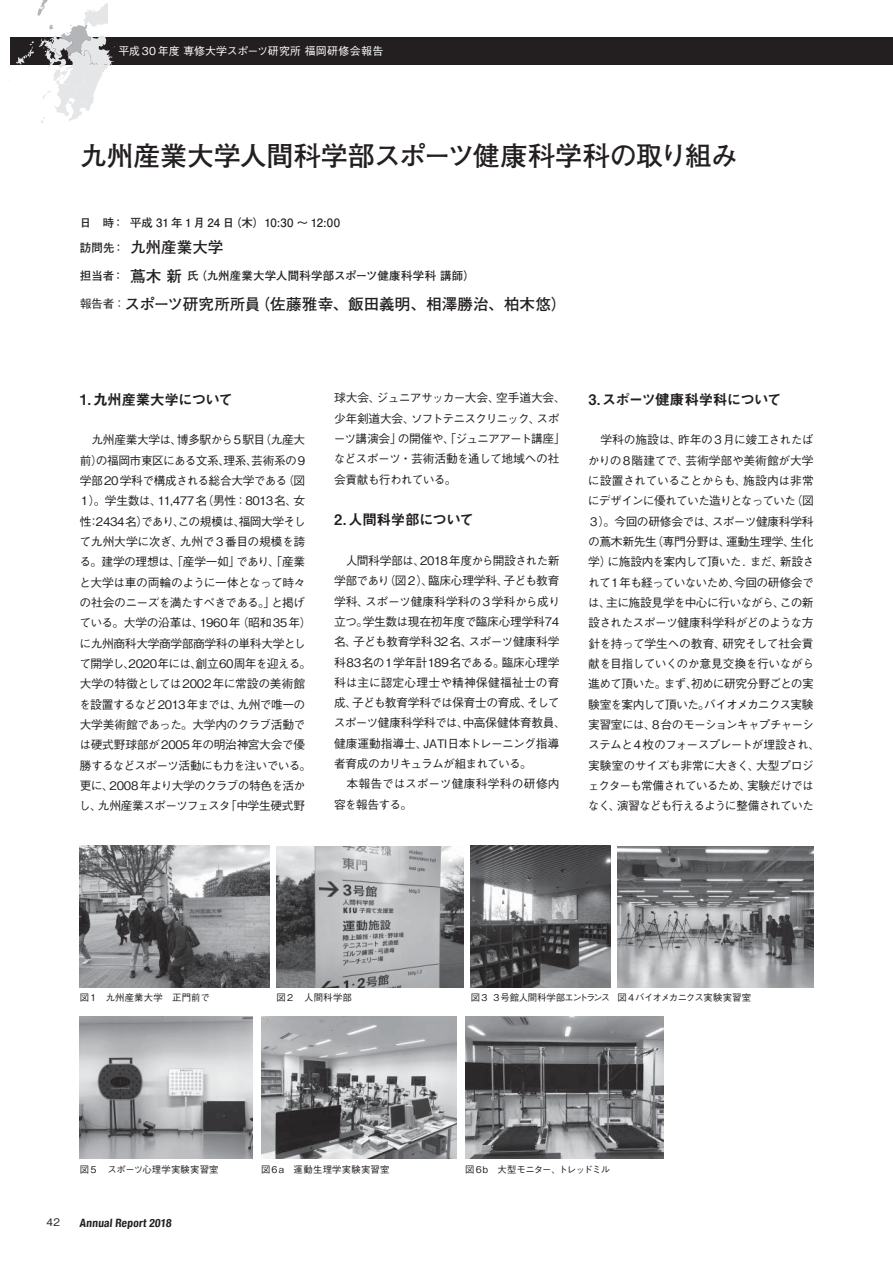
<style>
.page{position:relative;width:893px;height:1263px;background:#fff}
.page>*{position:absolute;margin:0;border:0;box-sizing:border-box;transform-origin:0 0}
.t1{font:27.15px "Futo Go B101 Pro Bold 90 msp RKSJ H";letter-spacing:-.015em;color:#231f20}
.t2{font:15.6px "Futo Go B101 Pro Bold 90 msp RKSJ H";color:#231f20}
.t3{font:14.55px "Midashi Go Pro MB31 90 msp RKSJ H";letter-spacing:-.045em;color:#231f20}
.t4{font:11.7px/20.2px "Gothic BBB Pro Medium 90 msp RKSJ H";letter-spacing:-.045em;color:#231f20}
.t5{font:11.4px "Futo Go B101 Pro Bold 90 msp RKSJ H";letter-spacing:.015em;color:#231f20}
.t6{font:700 condensed 11.4px "Helvetica Neue";color:#231f20}
.t7{font:10.95px "Gothic BBB Pro Medium 90 msp RKSJ H";letter-spacing:.01em;color:#fff}
.t8{font:10.35px "Gothic BBB Pro Medium 90 msp RKSJ H";color:#231f20}
.t9{font:9.45px "Gothic BBB Pro Medium 90 msp RKSJ H";letter-spacing:.02em;color:#231f20}
.t10{font:9.45px "Gothic BBB Pro Medium 90 msp RKSJ H";letter-spacing:-.04em;color:#231f20}
.t11{font:9.45px "Gothic BBB Pro Medium 90 msp RKSJ H";letter-spacing:-.07em;color:#231f20}
.t12{font:9.45px "Gothic BBB Pro Medium 90 msp RKSJ H";letter-spacing:.005em;color:#231f20}
.t13{font:9.45px "Gothic BBB Pro Medium 90 msp RKSJ H";letter-spacing:-.06em;color:#231f20}
.t14{font:9.45px "Gothic BBB Pro Medium 90 msp RKSJ H";letter-spacing:-.015em;color:#231f20}
.s1{font-size:11.4px}
.s2{font-size:15.6px}
.s3{font-family:"Gothic BBB Pro Medium 90 msp RKSJ H";font-size:11.7px}
</style>
<div class="page">
<div style="left:10px;top:38px;width:883px;height:27px;background:#231f20"></div>
<svg style="left:16px;top:0;width:99px;height:123px"></svg>
<div style="left:108px;top:0;width:16px;height:29px;background:#fff"></div>
<img style="left:618px;top:846px;width:195px;height:142px">
<img style="left:471px;top:846px;width:139px;height:142px">
<img style="left:80px;top:1017px;width:173px;height:142px">
<img style="left:261px;top:1017px;width:196px;height:142px">
<img style="left:465px;top:1017px;width:198px;height:142px">
<img style="left:276px;top:846px;width:188px;height:142px">
<img style="left:80px;top:846px;width:189px;height:141px">
<p class="t7" style="left:118px;top:47px;width:266px">平成30年度 専修大学スポーツ研究所 福岡研修会報告</p>
<h1 class="t1" style="left:80px;top:145px;width:660px">九州産業大学人間科学部スポーツ健康科学科の取り組み</h1>
<p class="t5" style="left:80px;top:218px;width:262px">日　時： 平成 31 年 1 月 24 日（木）10:30 ～ 12:00</p>
<h2 class="t2" style="left:80px;top:242px;width:145px"><span class="s1">訪問先：</span> 九州産業大学</h2>
<p class="t5" style="left:80px;top:271px;width:396px">担当者： <span class="s2">蔦木 新</span> 氏（九州産業大学人間科学部スポーツ健康科学科 講師）</p>
<h2 class="t2" style="left:80px;top:298px;width:488px"><span class="s3">報告者：</span>スポーツ研究所所員（佐藤雅幸、飯田義明、相澤勝治、柏木悠）</h2>
<p class="t3" style="left:80px;top:394px;width:155px">1.九州産業大学について</p>
<p class="t4" style="left:79px;top:432px;width:234px">　九州産業大学は、博多駅から５駅目（九産大前）の福岡市東区にある文系、理系、芸術系の9学部20学科で構成される総合大学である（図<br>１）。学生数は、11,477名（男性：8013名、女性：2434名）であり、この規模は、福岡大学そして九州大学に次ぎ、九州で３番目の規模を誇る。建学の理想は、「産学一如」であり、「産業と大学は車の両輪のように一体となって時々の社会のニーズを満たすべきである。」と掲げている。大学の沿革は、1960年（昭和35年）に九州商科大学商学部商学科の単科大学として開学し、2020年には、創立60周年を迎える。大学の特徴としては2002年に常設の美術館を設置するなど2013年までは、九州で唯一の大学美術館であった。大学内のクラブ活動では硬式野球部が2005年の明治神宮大会で優勝するなどスポーツ活動にも力を注いでいる。更に、2008年より大学のクラブの特色を活かし、九州産業スポーツフェスタ「中学生硬式野</p>
<p class="t4" style="left:334px;top:390px;width:234px">球大会、ジュニアサッカー大会、空手道大会、少年剣道大会、ソフトテニスクリニック、スポーツ講演会」の開催や、「ジュニアアート講座」などスポーツ・芸術活動を通して地域への社会貢献も行われている。</p>
<p class="t3" style="left:334px;top:514px;width:141px">2.人間科学部について</p>
<p class="t4" style="left:334px;top:552px;width:234px">　人間科学部は、2018年度から開設された新学部であり（図２）、臨床心理学科、子ども教育学科、スポーツ健康科学科の３学科から成り立つ。学生数は現在初年度で臨床心理学科74名、子ども教育学科32名、スポーツ健康科学科83名の１学年計189名である。臨床心理学科は主に認定心理士や精神保健福祉士の育成、子ども教育学科では保育士の育成、そしてスポーツ健康科学科では、中高保健体育教員、健康運動指導士、JATI日本トレーニング指導者育成のカリキュラムが組まれている。<br>　本報告ではスポーツ健康科学科の研修内容を報告する。</p>
<p class="t3" style="left:588px;top:394px;width:195px">3.スポーツ健康科学科について</p>
<p class="t4" style="left:588px;top:432px;width:234px">　学科の施設は、昨年の３月に竣工されたばかりの８階建てで、芸術学部や美術館が大学に設置されていることからも、施設内は非常にデザインに優れていた造りとなっていた（図<br>３）。今回の研修会では、スポーツ健康科学科の蔦木新先生（専門分野は、運動生理学、生化学）に施設内を案内して頂いた. まだ、新設されて１年も経っていないため、今回の研修会では、主に施設見学を中心に行いながら、この新設されたスポーツ健康科学科がどのような方針を持って学生への教育、研究そして社会貢献を目指していくのか意見交換を行いながら進めて頂いた。まず、初めに研究分野ごとの実験室を案内して頂いた。バイオメカニクス実験実習室には、8台のモーションキャプチャーシステムと４枚のフォースプレートが埋設され、実験室のサイズも非常に大きく、大型プロジェクターも常備されているため、実験だけではなく、演習なども行えるように整備されていた</p>
<p class="t9" style="left:80px;top:994px;width:131px">図1　九州産業大学　正門前で</p>
<p class="t14" style="left:276px;top:994px;width:77px">図２　人間科学部</p>
<p class="t10" style="left:471px;top:994px;width:150px">図 3 3号館人間科学部エントランス　</p>
<p class="t13" style="left:618px;top:994px;width:135px">図４バイオメカニクス実験実習室</p>
<p class="t12" style="left:80px;top:1165px;width:140px">図５　スポーツ心理学実験実習室</p>
<p class="t8" style="left:47px;top:1218px;width:15px">42</p>
<p class="t6" style="left:80px;top:1216px;width:94px">Annual Report 2018</p>
<p class="t9" style="left:261px;top:1165px;width:130px">図６a　運動生理学実験実習室</p>
<p class="t11" style="left:465px;top:1165px;width:146px">図６b　大型モニター、トレッドミル</p>
</div>
